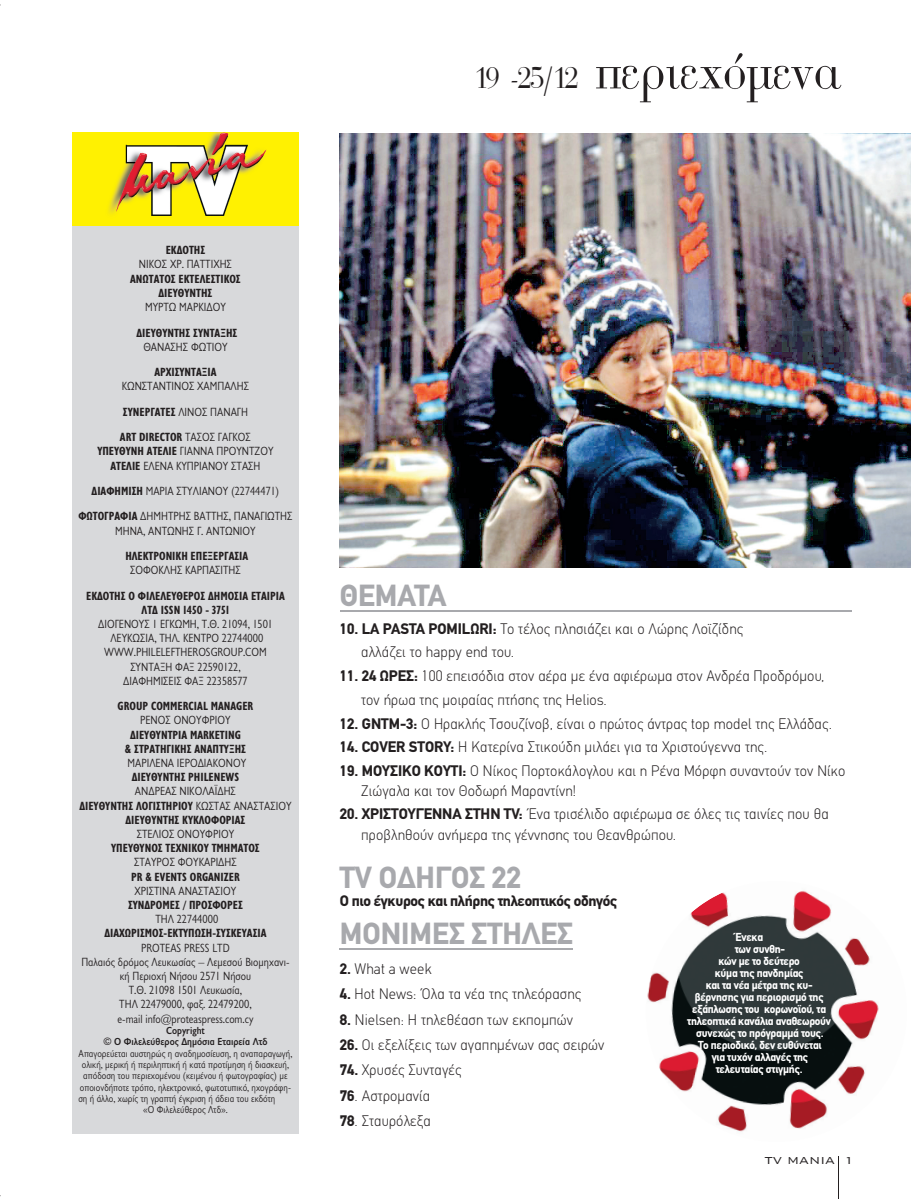
<style>
.page{position:relative;width:911px;height:1199px;background:#fff}
.page>*{position:absolute;margin:0;border:0;box-sizing:border-box;transform-origin:0 0}
.t1{font:52.5px "UB Bonati Cond";color:#231f20}
.t2{font:700 30px "CF Din";color:#a8a9ad}
.t3{font:300 15px/23.7px "CF Din";letter-spacing:.01em;color:#231f20}
.t4{font:700 15px "CF Din";letter-spacing:-.02em;color:#231f20}
.t5{font:300 13.5px "Bank Gothic BT Greek";color:#231f20}
.t6{font:12px/14.2px "Gill Sans Hel Semi Condenced";color:#231f20;text-align:center}
.t7{font:700 12px/14.2px "Gill Sans Hel Condenced";color:#231f20;text-align:center}
.t8{font:700 11.4px "CF Din";letter-spacing:-.02em;color:#fff}
.t9{font:10.35px "Gill Sans Hel Semi Condenced";color:#231f20}
.t10{font:700 10.35px "Gill Sans Hel Semi Condenced";letter-spacing:-.005em;color:#231f20}
.s1{font-size:30px}
.s2{font-family:"Gill Sans Hel Semi Condenced";font-weight:400}
.s3{font-family:"Gill Sans Hel Condenced";font-weight:700}
.s4{font-weight:700}
</style>
<div class="page">
<img style="left:340px;top:134px;width:570px;height:433px">
<div style="left:72px;top:226px;width:227px;height:908px;background:#d8d9db"></div>
<div style="left:72px;top:132px;width:227px;height:93px;background:#fff101"></div>
<img style="left:108px;top:132px;width:159px;height:84px">
<hr style="left:838px;top:1156px;width:1px;height:43px;background:#231f20">
<hr style="left:340px;top:610px;width:511px;height:1px;background:#a8a9ad">
<hr style="left:340px;top:949px;width:232px;height:1px;background:#a8a9ad">
<img style="left:647px;top:890px;width:232px;height:242px">
<p class="t1" style="left:473px;top:47px;width:365px"><span class="s1">19 -25/12</span> περιεχόμενα</p>
<p class="t7" style="left:130px;top:244px;width:112px">EΚΔOΤΗΣ<br><span class="s2">ΝΙΚΟΣ ΧΡ. ΠΑΤΤΙΧΗΣ<br></span>ΑΝΩΤΑΤΟΣ ΕΚΤΕΛΕΣΤΙΚΟΣ<br>ΔΙΕΥΘΥΝΤΗΣ<br><span class="s2">ΜΥΡΤΩ ΜΑΡΚΙΔΟΥ</span></p>
<p class="t7" style="left:136px;top:327px;width:102px">ΔΙΕΥΘΥΝΤΗΣ ΣΥΝΤΑΞΗΣ<br><span class="s2">ΘΑΝΑΣΗΣ ΦΩΤΙΟΥ</span></p>
<p class="t6" style="left:122px;top:366px;width:129px"><span class="s3">ΑΡΧΙΣΥΝΤΑΞΙΑ<br></span>ΚΩΝΣΤΑΝΤΙΝΟΣ ΧΑΜΠΑΛΗΣ</p>
<p class="t6" style="left:120px;top:400px;width:132px;line-height:25.3px;text-align:left"><span class="s3">ΣΥΝΕΡΓΑΤΕΣ</span> ΛΙΝΟΣ ΠΑΝΑΓΗ<br><span class="s3">ΑRT DIRECTOR</span> TΑΣΟΣ ΓΑΓΚΟΣ</p>
<p class="t6" style="left:97px;top:445px;width:178px"><span class="s3">ΥΠΕΥΘΥΝH ΑΤΕΛΙΕ</span> ΓΙΑΝΝΑ ΠΡΟΥΝΤΖΟΥ<br><span class="s3">ΑΤΕΛΙΕ</span> ΕΛΕΝΑ ΚΥΠΡΙΑΝΟΥ ΣΤΑΣΗ</p>
<p class="t6" style="left:78px;top:480px;width:215px;line-height:25.3px"><span class="s3">ΔΙΑΦΗΜΙΣΗ</span> ΜΑΡΙΑ ΣΤΥΛΙΑΝΟΥ (22744471)<br><span class="s3">ΦΩΤΟΓΡΑΦΙΑ</span> ΔΗΜΗΤΡΗΣ ΒΑΤΤΗΣ, ΠΑΝΑΓΙΩΤΗΣ</p>
<p class="t6" style="left:115px;top:519px;width:142px;line-height:25.3px">ΜΗΝΑ, ΑΝΤΩΝΗΣ Γ. ΑΝΤΩΝΙΟΥ<br><span class="s3">ΗΛΕΚΤΡΟΝΙΚΗ ΕΠΕΞΕΡΓΑΣΙΑ</span></p>
<p class="t7" style="left:86px;top:559px;width:200px;line-height:25.3px"><span class="s2">ΣΟΦΟΚΛΗΣ ΚΑΡΠΑΣΙΤΗΣ<br></span>ΕΚΔΟΤΗΣ Ο ΦΙΛΕΛΕΥΘΕΡΟΣ ΔΗΜΟΣΙΑ ΕΤΑΙΡΙΑ</p>
<p class="t6" style="left:98px;top:604px;width:176px"><span class="s3">ΛΤΔ ISSN 1450 - 3751<br></span>ΔΙΟΓΕΝΟΥΣ 1 ΕΓΚΩΜΗ, Τ.Θ. 21094, 1501<br>ΛΕΥΚΩΣΙΑ, ΤΗΛ. ΚΕΝΤΡΟ 22744000<br>WWW.PHILELEFTHEROSGROUP.COM<br>ΣΥΝΤΑΞΗ ΦΑΞ 22590122,<br>ΔΙΑΦΗΜΙΣΕΙΣ ΦΑΞ 22358577</p>
<p class="t6" style="left:79px;top:700px;width:214px"><span class="s3">GROUP COMMERCIAL MANAGER<br></span>ΡΕΝΟΣ ΟΝΟΥΦΡΙΟΥ<br><span class="s3">ΔΙΕΥΘΥΝΤΡΙΑ MARKETING<br>&amp; ΣΤΡΑΤΗΓΙΚΗΣ ΑΝΑΠΤΥΞΗΣ<br></span>ΜΑΡΙΛΕΝΑ ΙΕΡΟΔΙΑΚΟΝΟΥ<br><span class="s3">ΔΙΕΥΘΥΝΤΗΣ PHILENEWS<br></span>ΑΝΔΡΕΑΣ ΝΙΚΟΛΑΪΔΗΣ<br><span class="s3">ΔΙΕΥΘΥΝΤΗΣ ΛΟΓΙΣΤΗΡΙΟΥ</span> ΚΩΣΤΑΣ ΑΝΑΣΤΑΣΙΟΥ<br><span class="s3">ΔΙΕΥΘΥΝΤΗΣ ΚΥΚΛΟΦΟΡΙΑΣ<br></span>ΣΤΕΛΙΟΣ ΟΝΟΥΦΡΙΟΥ<br><span class="s3">ΥΠΕΥΘΥΝΟΣ ΤΕΧΝΙΚΟΥ ΤΜΗΜΑΤΟΣ<br></span>ΣΤΑΥΡΟΣ ΦΟΥΚΑΡΙΔΗΣ<br><span class="s3">PR &amp; EVENTS ORGANIZER<br></span>ΧΡΙΣΤΙΝΑ ΑΝΑΣΤΑΣΙΟΥ<br><span class="s3">ΣΥΝΔΡΟΜΕΣ / ΠΡΟΣΦΟΡΕΣ<br></span>ΤΗΛ 22744000<br><span class="s3">ΔΙΑΧΩΡΙΣΜΟΣ-ΕΚΤΥΠΩΣΗ-ΣΥΣΚΕΥΑΣΙΑ<br></span>PROTEAS PRESS LTD<br>Παλαιός δρόμος Λευκωσίας – Λεμεσού Βιομηχανι&shy;κή Περιοχή Νήσου 2571 Νήσου<br>Τ.Θ. 21098 1501 Λευκωσία,<br>ΤΗΛ 22479000, φαξ. 22479200,<br>e-mail info@proteaspress.com.cy</p>
<p class="t10" style="left:166px;top:1027px;width:40px">Copyright</p>
<p class="t10" style="left:103px;top:1038px;width:166px">© O Φιλελεύθερος Δημόσια Εταιρεία Λτδ</p>
<p class="t9" style="left:79px;top:1050px;width:215px">Απαγορεύεται αυστηρώς η αναδημοσίευση, η αναπαραγωγή,</p>
<p class="t9" style="left:82px;top:1061px;width:208px">ολική, μερική ή περιληπτική ή κατά προτίμηση ή διασκευή,</p>
<p class="t9" style="left:83px;top:1072px;width:206px">απόδοση του περιεχομένου (κειμένου ή φωτογραφίας) με</p>
<p class="t9" style="left:80px;top:1084px;width:213px">οποιονδήποτε τρόπο, ηλεκτρονικό, φωτοτυπικό, ηχογράφη-</p>
<p class="t9" style="left:78px;top:1095px;width:198px">ση ή άλλο, χωρίς τη γραπτή έγκριση ή άδεια του εκδότη</p>
<p class="t9" style="left:143px;top:1106px;width:86px">«Ο Φιλελεύθερος Λτδ».</p>
<p class="t2" style="left:340px;top:584px;width:108px">ΘΕΜΑΤΑ</p>
<p class="t3" style="left:361px;top:618px;width:383px;text-indent:-21px"><span class="s4">10. LA PASTA POMILΩRI:</span> Το τέλος πλησιάζει και ο Λώρης Λοϊζίδης αλλάζει το happy end του.</p>
<p class="t3" style="left:361px;top:665px;width:464px;text-indent:-21px"><span class="s4">11. 24 ΩΡΕΣ:</span> 100 επεισόδια στον αέρα με ένα αφιέρωμα στον Ανδρέα Προδρόμου, τον ήρωα της μοιραίας πτήσης της Helios.</p>
<p class="t3" style="left:340px;top:713px;width:493px"><span class="s4">12. GNTM-3:</span> Ο Ηρακλής Τσουζίνοβ, είναι ο πρώτος άντρας top model της Ελλάδας.</p>
<p class="t3" style="left:340px;top:737px;width:429px"><span class="s4">14. COVER STORY:</span> Η Κατερίνα Στικούδη μιλάει για τα Χριστούγεννα της.</p>
<p class="t3" style="left:361px;top:762px;width:485px;line-height:19.5px;text-indent:-21px"><span class="s4">19. ΜΟΥΣΙΚΟ ΚΟΥΤΙ:</span> Ο Νίκος Πορτοκάλογλου και η Ρένα Μόρφη συναντούν τον Νίκο<br>Ζιώγαλα και τον Θοδωρή Μαραντίνη!</p>
<p class="t3" style="left:361px;top:805px;width:469px;line-height:21px;text-indent:-21px"><span class="s4">20. ΧΡΙΣΤΟΥΓΕΝΝΑ ΣΤΗΝ TV:</span> Ένα τρισέλιδο αφιέρωμα σε όλες τις ταινίες που θα προβληθούν ανήμερα της γέννησης του Θεανθρώπου.</p>
<p class="t2" style="left:340px;top:866px;width:183px">TV ΟΔΗΓΟΣ 22</p>
<p class="t4" style="left:340px;top:895px;width:279px">Ο πιο έγκυρος και πλήρης τηλεοπτικός οδηγός</p>
<p class="t2" style="left:340px;top:923px;width:234px">ΜΟΝΙΜΕΣ ΣΤΗΛΕΣ</p>
<p class="t3" style="left:340px;top:958px;width:93px"><span class="s4">2.</span> What a week</p>
<p class="t3" style="left:340px;top:984px;width:243px"><span class="s4">4.</span> Hot News: Όλα τα νέα της τηλεόρασης</p>
<p class="t3" style="left:340px;top:1009px;width:234px"><span class="s4">8.</span> Nielsen: Η τηλεθέαση των εκπομπών</p>
<p class="t3" style="left:340px;top:1034px;width:266px"><span class="s4">26.</span> Οι εξελίξεις των αγαπημένων σας σειρών</p>
<p class="t3" style="left:340px;top:1059px;width:123px"><span class="s4">74.</span> Χρυσές Συνταγές</p>
<p class="t3" style="left:340px;top:1085px;width:92px"><span class="s4">76</span>. Αστρομανία</p>
<p class="t3" style="left:340px;top:1110px;width:92px"><span class="s4">78</span>. Σταυρόλεξα</p>
<p class="t8" style="left:735px;top:933px;width:29px">Ένεκα</p>
<p class="t8" style="left:734px;top:945px;width:52px">των συνθη-</p>
<p class="t8" style="left:718px;top:957px;width:83px">κών με το δεύτερο</p>
<p class="t8" style="left:714px;top:969px;width:90px">κύμα της πανδημίας</p>
<p class="t8" style="left:705px;top:981px;width:108px">και τα νέα μέτρα της κυ-</p>
<p class="t8" style="left:694px;top:993px;width:130px">βέρνησης για περιορισμό της</p>
<p class="t8" style="left:692px;top:1005px;width:135px">εξάπλωσης του κορωνοϊού, τα</p>
<p class="t8" style="left:687px;top:1017px;width:145px">τηλεοπτικά κανάλια αναθεωρούν</p>
<p class="t8" style="left:695px;top:1029px;width:129px">συνεχώς το πρόγραμμά τους.</p>
<p class="t8" style="left:698px;top:1041px;width:125px">Το περιοδικό, δεν ευθύνεται</p>
<p class="t8" style="left:711px;top:1053px;width:98px">για τυχόν αλλαγές της</p>
<p class="t8" style="left:715px;top:1065px;width:88px">τελευταίας στιγμής.</p>
<p class="t5" style="left:764px;top:1151px;width:91px">TV MANIA 1</p>
</div>
